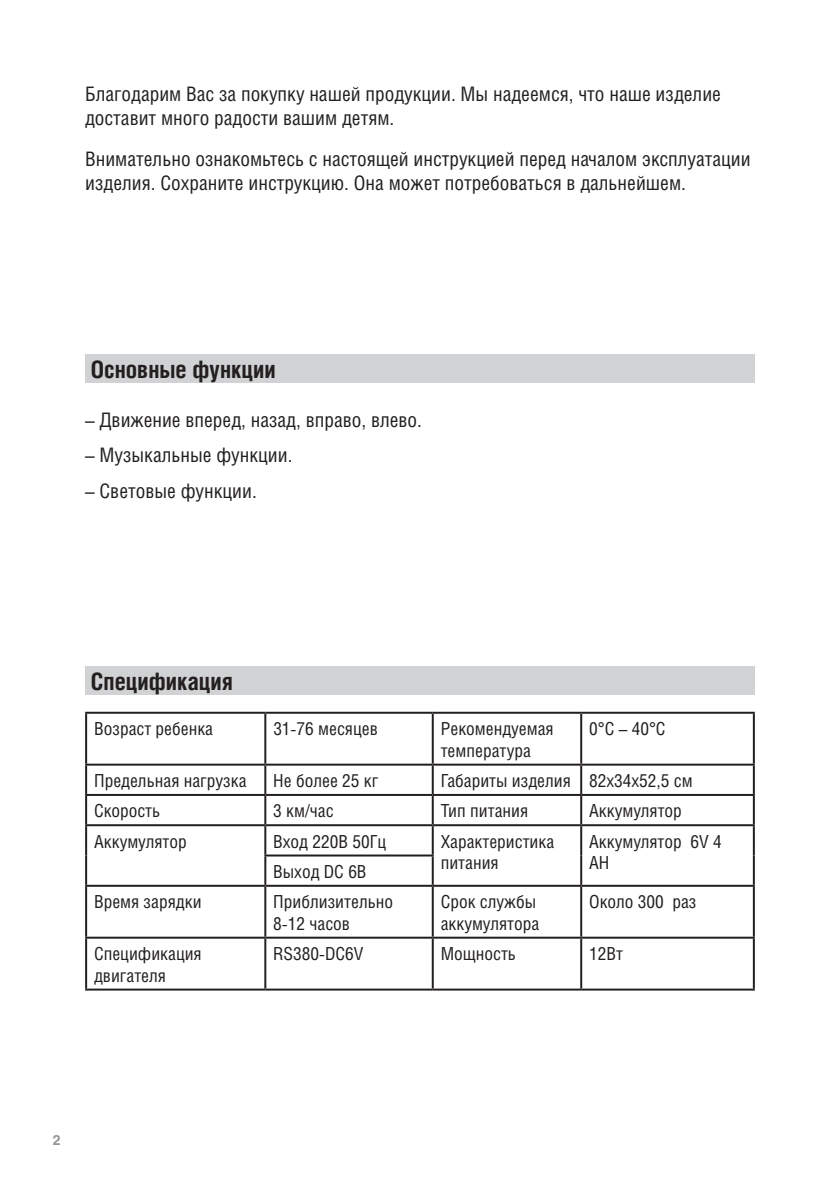
<style>
.page{position:relative;width:840px;height:1191px;background:#fff}
.page>*{position:absolute;margin:0;border:0;box-sizing:border-box;transform-origin:0 0}
.t1{font:700 24px "Helios Cond C";color:#231f20}
.t2{font:20px/24px "Helios Cond C";color:#231f20}
.t3{font:18px/21.6px "Helios Cond C";color:#231f20}
.t4{font:700 14px "Helios C";color:#939598}
</style>
<div class="page">
<div style="left:85px;top:666px;width:669px;height:28px;background:#d1d2d4"></div>
<div style="left:85px;top:354px;width:669px;height:29px;background:#d1d2d4"></div>
<hr style="left:85px;top:711px;width:180px;height:2px;background:#231f20">
<hr style="left:85px;top:713px;width:2px;height:50px;background:#231f20">
<hr style="left:265px;top:711px;width:167px;height:2px;background:#231f20">
<hr style="left:264px;top:713px;width:2px;height:50px;background:#231f20">
<hr style="left:432px;top:711px;width:149px;height:2px;background:#231f20">
<hr style="left:431px;top:713px;width:2px;height:50px;background:#231f20">
<hr style="left:581px;top:711px;width:173px;height:2px;background:#231f20">
<hr style="left:580px;top:713px;width:2px;height:50px;background:#231f20">
<hr style="left:752px;top:713px;width:2px;height:50px;background:#231f20">
<hr style="left:85px;top:763px;width:180px;height:2px;background:#231f20">
<hr style="left:85px;top:765px;width:2px;height:29px;background:#231f20">
<hr style="left:265px;top:763px;width:167px;height:2px;background:#231f20">
<hr style="left:264px;top:765px;width:2px;height:29px;background:#231f20">
<hr style="left:432px;top:763px;width:149px;height:2px;background:#231f20">
<hr style="left:431px;top:765px;width:2px;height:29px;background:#231f20">
<hr style="left:581px;top:763px;width:173px;height:2px;background:#231f20">
<hr style="left:580px;top:765px;width:2px;height:29px;background:#231f20">
<hr style="left:752px;top:765px;width:2px;height:29px;background:#231f20">
<hr style="left:85px;top:794px;width:180px;height:2px;background:#231f20">
<hr style="left:85px;top:796px;width:2px;height:28px;background:#231f20">
<hr style="left:265px;top:794px;width:167px;height:2px;background:#231f20">
<hr style="left:264px;top:796px;width:2px;height:28px;background:#231f20">
<hr style="left:432px;top:794px;width:149px;height:2px;background:#231f20">
<hr style="left:431px;top:796px;width:2px;height:28px;background:#231f20">
<hr style="left:581px;top:794px;width:173px;height:2px;background:#231f20">
<hr style="left:580px;top:796px;width:2px;height:28px;background:#231f20">
<hr style="left:752px;top:796px;width:2px;height:28px;background:#231f20">
<hr style="left:85px;top:824px;width:180px;height:2px;background:#231f20">
<hr style="left:85px;top:826px;width:2px;height:29px;background:#231f20">
<hr style="left:265px;top:824px;width:167px;height:2px;background:#231f20">
<hr style="left:264px;top:826px;width:2px;height:28px;background:#231f20">
<hr style="left:432px;top:824px;width:149px;height:2px;background:#231f20">
<hr style="left:431px;top:826px;width:2px;height:28px;background:#231f20">
<hr style="left:581px;top:824px;width:173px;height:2px;background:#231f20">
<hr style="left:580px;top:826px;width:2px;height:29px;background:#231f20">
<hr style="left:752px;top:826px;width:2px;height:29px;background:#231f20">
<hr style="left:85px;top:855px;width:2px;height:29px;background:#231f20">
<hr style="left:264px;top:854px;width:169px;height:2px;background:#231f20">
<hr style="left:264px;top:856px;width:2px;height:28px;background:#231f20">
<hr style="left:431px;top:856px;width:2px;height:28px;background:#231f20">
<hr style="left:580px;top:855px;width:2px;height:29px;background:#231f20">
<hr style="left:752px;top:855px;width:2px;height:29px;background:#231f20">
<hr style="left:85px;top:884px;width:180px;height:2px;background:#231f20">
<hr style="left:85px;top:886px;width:2px;height:50px;background:#231f20">
<hr style="left:265px;top:884px;width:167px;height:2px;background:#231f20">
<hr style="left:264px;top:886px;width:2px;height:50px;background:#231f20">
<hr style="left:432px;top:884px;width:149px;height:2px;background:#231f20">
<hr style="left:431px;top:886px;width:2px;height:50px;background:#231f20">
<hr style="left:581px;top:884px;width:173px;height:2px;background:#231f20">
<hr style="left:580px;top:886px;width:2px;height:50px;background:#231f20">
<hr style="left:752px;top:886px;width:2px;height:50px;background:#231f20">
<hr style="left:85px;top:936px;width:180px;height:2px;background:#231f20">
<hr style="left:85px;top:938px;width:2px;height:50px;background:#231f20">
<hr style="left:265px;top:936px;width:167px;height:2px;background:#231f20">
<hr style="left:264px;top:938px;width:2px;height:50px;background:#231f20">
<hr style="left:432px;top:936px;width:149px;height:2px;background:#231f20">
<hr style="left:431px;top:938px;width:2px;height:50px;background:#231f20">
<hr style="left:581px;top:936px;width:173px;height:2px;background:#231f20">
<hr style="left:580px;top:938px;width:2px;height:50px;background:#231f20">
<hr style="left:752px;top:938px;width:2px;height:50px;background:#231f20">
<hr style="left:85px;top:988px;width:180px;height:2px;background:#231f20">
<hr style="left:265px;top:988px;width:167px;height:2px;background:#231f20">
<hr style="left:432px;top:988px;width:149px;height:2px;background:#231f20">
<hr style="left:581px;top:988px;width:173px;height:2px;background:#231f20">
<p class="t2" style="left:85px;top:81px;width:637px">Благодарим Вас за покупку нашей продукции. Мы надеемся, что наше изделие доставит много радости вашим детям.</p>
<p class="t2" style="left:85px;top:146px;width:666px">Внимательно ознакомьтесь с настоящей инструкцией перед началом эксплуатации изделия. Сохраните инструкцию. Она может потребоваться в дальнейшем.</p>
<h1 class="t1" style="left:91px;top:355px;width:186px">Основные функции</h1>
<p class="t2" style="left:85px;top:407px;width:338px">– Движение вперед, назад, вправо, влево.</p>
<p class="t2" style="left:85px;top:443px;width:209px">– Музыкальные функции.</p>
<p class="t2" style="left:85px;top:478px;width:173px">– Световые функции.</p>
<h1 class="t1" style="left:91px;top:667px;width:143px">Спецификация</h1>
<p class="t3" style="left:94px;top:717px;width:120px">Возраст ребенка</p>
<p class="t3" style="left:273px;top:717px;width:106px">31-76 месяцев</p>
<p class="t3" style="left:440px;top:717px;width:114px">Рекомендуемая температура</p>
<p class="t3" style="left:589px;top:717px;width:78px">0°С – 40°С</p>
<p class="t3" style="left:94px;top:769px;width:154px">Предельная нагрузка</p>
<p class="t3" style="left:273px;top:769px;width:107px">Не более 25 кг</p>
<p class="t3" style="left:440px;top:769px;width:253px">Габариты изделия 82х34х52,5 см</p>
<p class="t3" style="left:94px;top:799px;width:68px">Скорость</p>
<p class="t3" style="left:273px;top:799px;width:62px">3 км/час</p>
<p class="t3" style="left:440px;top:799px;width:89px">Тип питания</p>
<p class="t3" style="left:589px;top:799px;width:94px">Аккумулятор</p>
<p class="t3" style="left:94px;top:830px;width:94px">Аккумулятор</p>
<p class="t3" style="left:273px;top:830px;width:114px">Вход 220В 50Гц</p>
<p class="t3" style="left:440px;top:830px;width:115px">Характеристика питания</p>
<p class="t3" style="left:588px;top:830px;width:134px">Аккумулятор 6V 4<br>AH</p>
<p class="t3" style="left:273px;top:860px;width:95px">Выход DC 6В</p>
<p class="t3" style="left:94px;top:890px;width:109px">Время зарядки</p>
<p class="t3" style="left:273px;top:890px;width:121px">Приблизительно<br>8-12 часов</p>
<p class="t3" style="left:440px;top:890px;width:100px">Срок службы аккумулятора</p>
<p class="t3" style="left:588px;top:890px;width:109px">Около 300 раз</p>
<p class="t3" style="left:94px;top:942px;width:109px">Спецификация двигателя</p>
<p class="t3" style="left:273px;top:942px;width:92px">RS380-DC6V</p>
<p class="t3" style="left:440px;top:942px;width:77px">Мощность</p>
<p class="t3" style="left:588px;top:942px;width:35px">12Вт</p>
<p class="t4" style="left:53px;top:1132px;width:9px">2</p>
</div>
